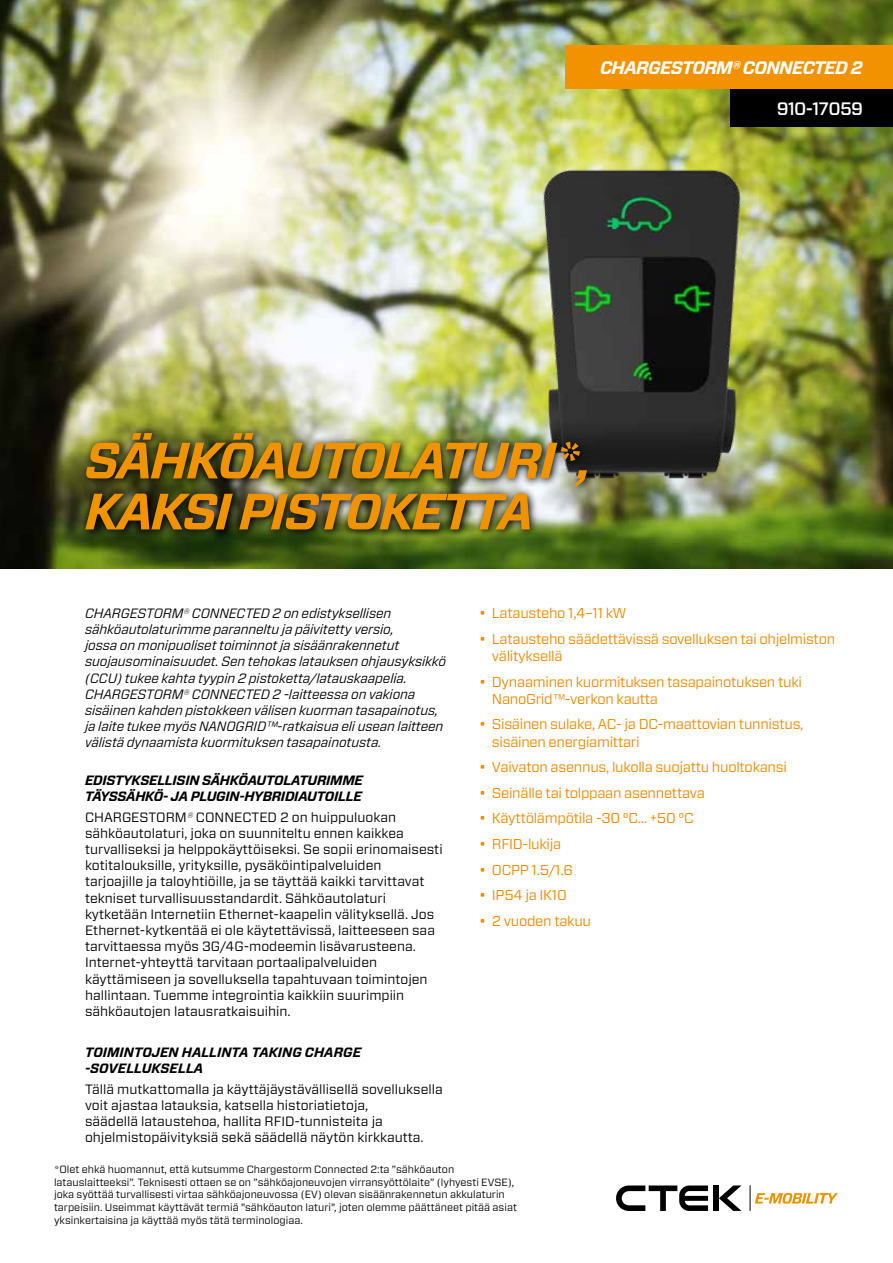
<style>
.page{position:relative;width:893px;height:1263px;background:#fff}
.page>*{position:absolute;margin:0;border:0;box-sizing:border-box;transform-origin:0 0}
.t1{font:italic 700 51px/51px "Forza";letter-spacing:-.04em;color:#f09300}
.t2{font:italic 700 18px "Forza";letter-spacing:-.04em;color:#fff}
.t3{font:500 18px "Forza";letter-spacing:-.04em;color:#fff}
.t4{font:14.25px/17.1px "Forza";letter-spacing:-.02em;color:#f18a00}
.t5{font:13.5px/16.2px "Forza";color:#000}
.t6{font:italic 13.5px/16.2px "Forza";letter-spacing:-.01em;color:#000}
.t7{font:italic 700 13.5px/16.2px "Forza";letter-spacing:-.02em;color:#000}
.t8{font:italic 700 13.5px/16.2px "Forza";color:#000}
.t9{font:10.5px/12.6px "Forza";color:#000}
.s1{font-style:italic}
</style>
<div class="page">
<div style="left:713px;top:1185px;width:6px;height:26px;background:#000"></div>
<svg style="left:719px;top:1185px;width:22px;height:26px"></svg>
<svg style="left:616px;top:1185px;width:92px;height:26px"></svg>
<svg style="left:750px;top:1185px;width:88px;height:26px"></svg>
<img style="left:0;top:0;width:893px;height:568px">
<div style="left:731px;top:89px;width:162px;height:38px;background:#000"></div>
<img style="left:510px;top:108px;width:256px;height:437px">
<div style="left:566px;top:45px;width:327px;height:44px;background:#f39200"></div>
<img style="left:79px;top:426px;width:517px;height:113px">
<h2 class="t2" style="left:600px;top:56px;width:264px">CHARGESTORM® CONNECTED 2</h2>
<h2 class="t2" style="left:620px;top:63px;width:250px">CHARGESTORM® CONNECTED</h2>
<h2 class="t3" style="left:777px;top:97px;width:88px">910-17059</h2>
<h1 class="t1" style="left:85px;top:435px;width:507px">SÄHKÖAUTOLATURI*,<br>KAKSI PISTOKETTA</h1>
<p class="t6" style="left:85px;top:605px;width:363px">CHARGESTORM® CONNECTED 2 on edistyksellisen sähköautolaturimme paranneltu ja päivitetty versio,<br>jossa on monipuoliset toiminnot ja sisäänrakennetut suojausominaisuudet. Sen tehokas latauksen ohjausyksikkö (CCU) tukee kahta tyypin 2 pistoketta/latauskaapelia.<br>CHARGESTORM® CONNECTED 2 -laitteessa on vakiona sisäinen kahden pistokkeen välisen kuorman tasapainotus, ja laite tukee myös NANOGRID™-ratkaisua eli usean laitteen välistä dynaamista kuormituksen tasapainotusta.</p>
<p class="t7" style="left:85px;top:772px;width:280px">EDISTYKSELLISIN SÄHKÖAUTOLATURIMME<br>TÄYSSÄHKÖ- JA PLUGIN-HYBRIDIAUTOILLE</p>
<p class="t5" style="left:85px;top:808px;width:359px">CHARGESTORM<span class="s1">®</span> CONNECTED 2 on huippuluokan sähköautolaturi, joka on suunniteltu ennen kaikkea turvalliseksi ja helppokäyttöiseksi. Se sopii erinomaisesti kotitalouksille, yrityksille, pysäköintipalveluiden tarjoajille ja taloyhtiöille, ja se täyttää kaikki tarvittavat tekniset turvallisuusstandardit. Sähköautolaturi kytketään Internetiin Ethernet-kaapelin välityksellä. Jos Ethernet-kytkentää ei ole käytettävissä, laitteeseen saa tarvittaessa myös 3G/4G-modeemin lisävarusteena.<br>Internet-yhteyttä tarvitaan portaalipalveluiden käyttämiseen ja sovelluksella tapahtuvaan toimintojen hallintaan. Tuemme integrointia kaikkiin suurimpiin sähköautojen latausratkaisuihin.</p>
<p class="t8" style="left:85px;top:1044px;width:278px">TOIMINTOJEN HALLINTA TAKING CHARGE ‑SOVELLUKSELLA</p>
<p class="t5" style="left:85px;top:1080px;width:359px">Tällä mutkattomalla ja käyttäjäystävällisellä sovelluksella voit ajastaa latauksia, katsella historiatietoja,<br>säädellä lataustehoa, hallita RFID-tunnisteita ja ohjelmistopäivityksiä sekä säädellä näytön kirkkautta.</p>
<p class="t4" style="left:479px;top:605px;width:149px">• Latausteho 1,4–11 kW</p>
<p class="t4" style="left:492px;top:630px;width:345px;text-indent:-13px">• Latausteho säädettävissä sovelluksen tai ohjelmiston välityksellä</p>
<p class="t4" style="left:492px;top:673px;width:311px;text-indent:-13px">• Dynaaminen kuormituksen tasapainotuksen tuki<br>NanoGrid™-verkon kautta</p>
<p class="t4" style="left:492px;top:716px;width:313px;text-indent:-13px">• Sisäinen sulake, AC- ja DC-maattovian tunnistus, sisäinen energiamittari</p>
<p class="t4" style="left:479px;top:758px;width:309px">• Vaivaton asennus, lukolla suojattu huoltokansi</p>
<p class="t4" style="left:479px;top:784px;width:227px">• Seinälle tai tolppaan asennettava</p>
<p class="t4" style="left:479px;top:810px;width:216px">• Käyttölämpötila -30 °C... +50 °C</p>
<p class="t4" style="left:479px;top:835px;width:84px">• RFID-lukija</p>
<p class="t4" style="left:479px;top:861px;width:95px">• OCPP 1.5/1.6</p>
<p class="t4" style="left:479px;top:886px;width:89px">• IP54 ja IK10</p>
<p class="t4" style="left:479px;top:912px;width:113px">• 2 vuoden takuu</p>
<p class="t9" style="left:54px;top:1163px;width:464px">*Olet ehkä huomannut, että kutsumme Chargestorm Connected 2:ta ”sähköauton latauslaitteeksi”. Teknisesti ottaen se on ”sähköajoneuvojen virransyöttölaite” (lyhyesti EVSE), joka syöttää turvallisesti virtaa sähköajoneuvossa (EV) olevan sisäänrakennetun akkulaturin tarpeisiin. Useimmat käyttävät termiä "sähköauton laturi", joten olemme päättäneet pitää asiat yksinkertaisina ja käyttää myös tätä terminologiaa.</p>
</div>
